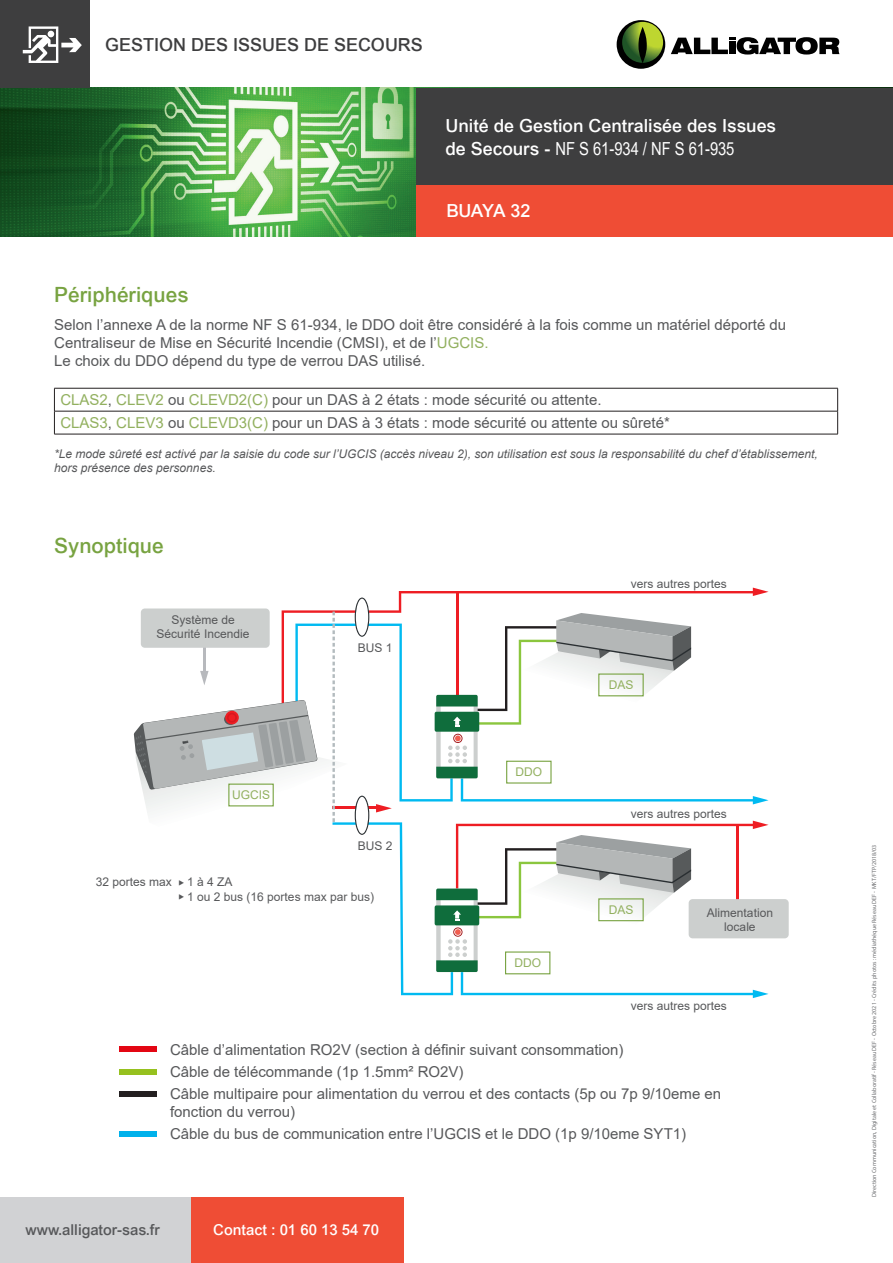
<style>
.page{position:relative;width:893px;height:1263px;background:#fff}
.page>*{position:absolute;margin:0;border:0;box-sizing:border-box;transform-origin:0 0}
.t1{font:500 21px "Arial";color:#78a341}
.t2{font:500 18px "Arial";color:#fff}
.t3{font:18px "Arial MT Narrow";color:#fff}
.t4{font:500 18px "Arial";color:#3e3e3f}
.t5{font:15px/18px "Arial";color:#57585a}
.t6{font:500 15px "Arial";color:#57585a}
.t7{font:500 15px "Arial";color:#fff}
.t8{font:italic 12px/14.4px "Arial";color:#57585a}
.t9{font:12px "Arial";color:#57585a}
.t10{font:12px "Arial";color:#92b05f}
.t11{font:6px "Myriad Pro";color:#6c6d70}
.s1{font-family:"Arial";font-weight:500}
.s2{color:#92b05f}
</style>
<div class="page">
<img style="left:0;top:88px;width:417px;height:148px">
<div style="left:0;top:0;width:90px;height:88px;background:#3e3e3f"></div>
<svg style="left:23px;top:26px;width:59px;height:37px"></svg>
<div style="left:417px;top:88px;width:476px;height:115px;background:#3e3e3f"></div>
<div style="left:417px;top:185px;width:476px;height:51px;background:#ef4d35"></div>
<div style="left:0;top:1197px;width:192px;height:66px;background:#d1d2d4"></div>
<div style="left:192px;top:1197px;width:212px;height:66px;background:#ef4d35"></div>
<svg style="left:617px;top:20px;width:48px;height:49px"></svg>
<svg style="left:622px;top:22px;width:41px;height:41px"></svg>
<svg style="left:638px;top:27px;width:9px;height:36px"></svg>
<svg style="left:671px;top:37px;width:168px;height:18px"></svg>
<hr style="left:54px;top:388px;width:784px;height:1px;background:#231f20">
<hr style="left:54px;top:411px;width:784px;height:1px;background:#231f20">
<svg style="left:54px;top:388px;width:1px;height:46px"></svg>
<svg style="left:837px;top:388px;width:1px;height:46px"></svg>
<hr style="left:54px;top:434px;width:784px;height:1px;background:#231f20">
<div style="left:119px;top:1046px;width:38px;height:5px;background:#e30613"></div>
<div style="left:119px;top:1069px;width:38px;height:6px;background:#96c11f"></div>
<div style="left:119px;top:1091px;width:38px;height:5px;background:#231f20"></div>
<div style="left:119px;top:1131px;width:38px;height:5px;background:#00b1eb"></div>
<div style="left:689px;top:899px;width:100px;height:39px;background:#cccfce;border-radius:4px"></div>
<svg style="left:134px;top:588px;width:634px;height:410px"></svg>
<p class="t4" style="left:105px;top:34px;width:319px">GESTION DES ISSUES DE SECOURS</p>
<p class="t2" style="left:445px;top:115px;width:332px">Unité de Gestion Centralisée des Issues</p>
<p class="t3" style="left:445px;top:138px;width:291px"><span class="s1">de Secours -</span> NF S 61-934 / NF S 61-935</p>
<p class="t2" style="left:446px;top:200px;width:85px">BUAYA 32</p>
<p class="t1" style="left:54px;top:282px;width:136px">Périphériques</p>
<p class="t5" style="left:54px;top:316px;width:734px">Selon l’annexe A de la norme NF S 61-934, le DDO doit être considéré à la fois comme un matériel déporté du<br>Centraliseur de Mise en Sécurité Incendie (CMSI), et de l’<span class="s2">UGCIS.</span></p>
<p class="t5" style="left:54px;top:352px;width:373px">Le choix du DDO dépend du type de verrou DAS utilisé.</p>
<p class="t5" style="left:60px;top:391px;width:543px"><span class="s2">CLAS2</span>, <span class="s2">CLEV2</span> ou <span class="s2">CLEVD2(C)</span> pour un DAS à 2 états : mode sécurité ou attente.</p>
<p class="t5" style="left:60px;top:414px;width:611px"><span class="s2">CLAS3</span>, <span class="s2">CLEV3</span> ou <span class="s2">CLEVD3(C)</span> pour un DAS à 3 états : mode sécurité ou attente ou sûreté*</p>
<p class="t8" style="left:54px;top:446px;width:765px">*Le mode sûreté est activé par la saisie du code sur l’UGCIS (accès niveau 2), son utilisation est sous la responsabilité du chef d’établissement, hors présence des personnes.</p>
<p class="t1" style="left:54px;top:533px;width:111px">Synoptique</p>
<p class="t9" style="left:171px;top:611px;width:65px">Système de</p>
<p class="t9" style="left:157px;top:626px;width:94px">Sécurité Incendie</p>
<p class="t10" style="left:232px;top:787px;width:40px">UGCIS</p>
<p class="t9" style="left:358px;top:640px;width:36px">BUS 1</p>
<p class="t9" style="left:358px;top:838px;width:36px">BUS 2</p>
<p class="t9" style="left:96px;top:874px;width:78px">32 portes max</p>
<p class="t9" style="left:187px;top:874px;width:47px">1 à 4 ZA</p>
<p class="t9" style="left:187px;top:888px;width:188px">1 ou 2 bus (16 portes max par bus)</p>
<p class="t10" style="left:515px;top:764px;width:28px">DDO</p>
<p class="t10" style="left:514px;top:955px;width:28px">DDO</p>
<p class="t9" style="left:631px;top:575px;width:98px">vers autres portes</p>
<p class="t10" style="left:609px;top:677px;width:26px">DAS</p>
<p class="t9" style="left:631px;top:805px;width:98px">vers autres portes</p>
<p class="t10" style="left:609px;top:902px;width:26px">DAS</p>
<p class="t9" style="left:707px;top:904px;width:68px">Alimentation</p>
<p class="t9" style="left:724px;top:918px;width:33px">locale</p>
<p class="t9" style="left:631px;top:998px;width:98px">vers autres portes</p>
<p class="t5" style="left:170px;top:1040px;width:455px">Câble d’alimentation RO2V (section à définir suivant consommation)</p>
<p class="t5" style="left:170px;top:1062px;width:295px">Câble de télécommande (1p 1.5mm² RO2V)</p>
<p class="t5" style="left:170px;top:1085px;width:553px">Câble multipaire pour alimentation du verrou et des contacts (5p ou 7p 9/10eme en fonction du verrou)</p>
<p class="t5" style="left:170px;top:1125px;width:518px">Câble du bus de communication entre l’UGCIS et le DDO (1p 9/10eme SYT1)</p>
<p class="t6" style="left:26px;top:1221px;width:136px">www.alligator-sas.fr</p>
<p class="t7" style="left:213px;top:1221px;width:167px">Contact : 01 60 13 54 70</p>
<p class="t11" style="left:870px;top:1197px;width:354px;rotate:-90deg">Direction Communication, Digitale et Collaboratif - Réseau DEF - Octobre 2021 - Crédits photos : médiathéque Réseau DEF - MKT/FTP/2018/03</p>
</div>
